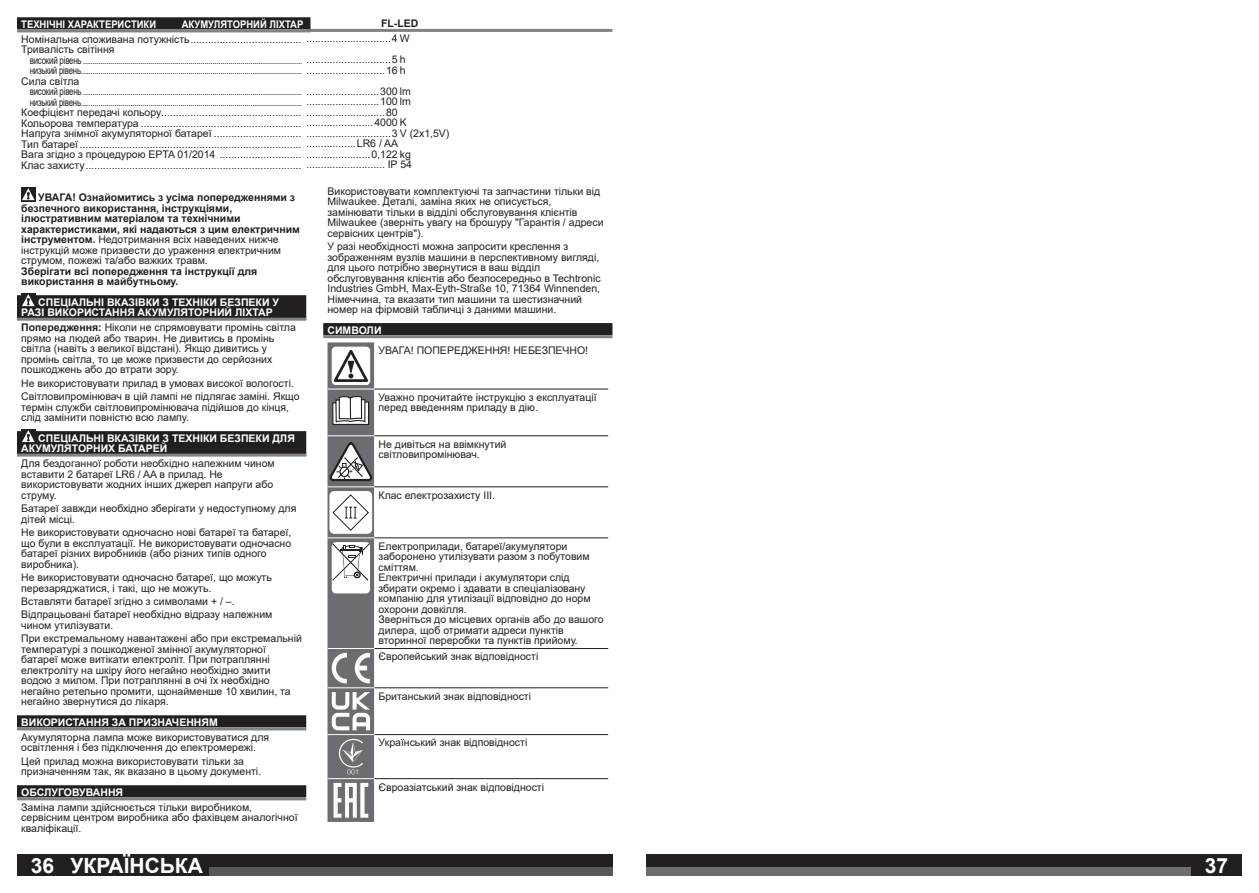
<style>
.page{position:relative;width:1259px;height:893px;background:#fff}
.page>*{position:absolute;margin:0;border:0;box-sizing:border-box;transform-origin:0 0}
.t1{font:700 21px "Arial";color:#fff}
.t2{font:10.5px/10.5px "Arial";color:#231f20}
.t3{font:700 10.5px/10.5px "Arial";color:#231f20}
.t4{font:10.5px/10.4px "Arial";color:#231f20;scale:.75 1}
.t5{font:10.5px/21px "Arial";letter-spacing:-.025em;color:#231f20;scale:.75 1}
.t6{font:10.5px/21.6px "Arial";letter-spacing:-.025em;color:#231f20}
.t7{font:700 10.5px/10.5px "Arial";color:#fff}
.t8{font:700 10.5px "Arial";color:#fff;scale:.9 1}
.s1{font-weight:400}
.s2{font-weight:700}
</style>
<div class="page">
<div style="left:646px;top:855px;width:596px;height:21px;background:#231f20"></div>
<div style="left:646px;top:867px;width:545px;height:9px;background:#6c6d70"></div>
<div style="left:17px;top:855px;width:595px;height:21px;background:#231f20"></div>
<div style="left:68px;top:867px;width:544px;height:9px;background:#57585a"></div>
<hr style="left:302px;top:29px;width:310px;height:3px;background:#808285">
<div style="left:17px;top:17px;width:293px;height:12px;background:#231f20"></div>
<hr style="left:17px;top:29px;width:293px;height:3px;background:#808285">
<div style="left:323px;top:323px;width:289px;height:12px;background:#231f20"></div>
<hr style="left:323px;top:335px;width:289px;height:3px;background:#808285">
<svg style="left:374px;top:342px;width:234px;height:480px"></svg>
<hr style="left:374px;top:389px;width:234px;height:1px;background:#231f20">
<hr style="left:374px;top:435px;width:234px;height:1px;background:#231f20">
<hr style="left:374px;top:486px;width:234px;height:1px;background:#231f20">
<hr style="left:374px;top:537px;width:234px;height:1px;background:#231f20">
<hr style="left:374px;top:648px;width:234px;height:1px;background:#231f20">
<hr style="left:374px;top:687px;width:234px;height:1px;background:#231f20">
<hr style="left:374px;top:734px;width:234px;height:1px;background:#231f20">
<hr style="left:374px;top:778px;width:234px;height:1px;background:#231f20">
<svg style="left:327px;top:342px;width:47px;height:480px"></svg>
<div style="left:17px;top:295px;width:289px;height:25px;background:#231f20"></div>
<hr style="left:17px;top:318px;width:289px;height:3px;background:#808285">
<div style="left:17px;top:431px;width:289px;height:25px;background:#231f20"></div>
<hr style="left:17px;top:454px;width:289px;height:3px;background:#808285">
<div style="left:17px;top:715px;width:289px;height:12px;background:#231f20"></div>
<hr style="left:17px;top:727px;width:289px;height:3px;background:#808285">
<div style="left:17px;top:785px;width:289px;height:12px;background:#231f20"></div>
<hr style="left:17px;top:797px;width:289px;height:3px;background:#808285">
<svg style="left:21px;top:187px;width:14px;height:14px"></svg>
<svg style="left:22px;top:188px;width:13px;height:12px"></svg>
<svg style="left:21px;top:293px;width:14px;height:14px"></svg>
<svg style="left:22px;top:294px;width:13px;height:12px"></svg>
<div style="left:21px;top:429px;width:14px;height:14px;background:#231f20"></div>
<svg style="left:22px;top:430px;width:13px;height:12px"></svg>
<div style="left:65px;top:855px;width:143px;height:21px;background:#231f20"></div>
<p class="t8" style="left:21px;top:18px;width:151px">ТЕХНІЧНІ ХАРАКТЕРИСТИКИ</p>
<p class="t8" style="left:182px;top:18px;width:137px">АКУМУЛЯТОРНИЙ ЛІХТАР</p>
<p class="t2" style="left:21px;top:34px;width:282px">Номінальна споживана потужність ......................................<br>Тривалість світіння</p>
<p class="t2" style="left:21px;top:76px;width:60px">Сила світла</p>
<p class="t2" style="left:21px;top:108px;width:282px;text-align:justify">Коефіцієнт передачі кольору................................................<br>Кольорова температура .......................................................<br>Напруга знімної акумуляторної батареї ..............................<br>Тип батареї ............................................................................<br>Вага згідно з процедурою EPTA 01/2014 ............................<br>Клас захисту ..........................................................................</p>
<p class="t3" style="left:381px;top:19px;width:39px">FL-LED</p>
<p class="t6" style="left:30px;top:28px;width:381px;text-indent:276px">.............................4 W високий рівень .............................................................................................................. .............................5 h</p>
<p class="t5" style="left:30px;top:60px;width:510px">низький рівень ............................................................................................................... ...........................16 h високий рівень .............................................................................................................. .........................300 lm</p>
<p class="t4" style="left:306px;top:97px;width:192px;text-indent:-276px">низький рівень ............................................................................................................... .........................100 lm ...........................80 .......................4000 K .............................3 V (2x1,5V) .................LR6 / AA ......................0,122 kg ........................... IP 54</p>
<p class="t2" style="left:327px;top:186px;width:277px">Використовувати комплектуючі та запчастини тільки від Milwaukee. Деталі, заміна яких не описується, замінювати тільки в відділі обслуговування клієнтів Milwaukee (зверніть увагу на брошуру "Гарантія / адреси сервісних центрів").</p>
<p class="t2" style="left:327px;top:241px;width:275px">У разі необхідності можна запросити креслення з зображенням вузлів машини в перспективному вигляді, для цього потрібно звернутися в ваш відділ обслуговування клієнтів або безпосередньо в Techtronic Industries GmbH, Max-Eyth-Straße 10, 71364 Winnenden, Німеччина, та вказати тип машини та шестизначний номер на фірмовій табличці з даними машини.</p>
<p class="t7" style="left:327px;top:325px;width:56px">СИМВОЛИ</p>
<p class="t2" style="left:378px;top:345px;width:211px">УВАГА! ПОПЕРЕДЖЕННЯ! НЕБЕЗПЕЧНО!</p>
<p class="t2" style="left:378px;top:392px;width:220px">Уважно прочитайте інструкцію з експлуатації перед введенням приладу в дію.</p>
<p class="t2" style="left:378px;top:439px;width:129px">Не дивіться на ввімкнутий світловипромінювач.</p>
<p class="t2" style="left:378px;top:490px;width:118px">Клас електрозахисту III.</p>
<p class="t3" style="left:21px;top:192px;width:280px;text-indent:17px">УВАГА! Ознайомитись з усіма попередженнями з безпечного використання, інструкціями, ілюстративним матеріалом та технічними характеристиками, які надаються з цим електричним інструментом. <span class="s1">Недотримання всіх наведених нижче інструкцій може призвести до ураження електричним струмом, пожежі та/або важких травм.</span></p>
<p class="t3" style="left:21px;top:266px;width:237px">Зберігати всі попередження та інструкції для використання в майбутньому.</p>
<p class="t7" style="left:21px;top:297px;width:259px;text-indent:17px">СПЕЦІАЛЬНІ ВКАЗІВКИ З ТЕХНІКИ БЕЗПЕКИ У<br>РАЗІ ВИКОРИСТАННЯ AКУМУЛЯТОРНИЙ ЛІХТАР</p>
<p class="t2" style="left:21px;top:322px;width:276px"><span class="s2">Попередження:</span> Ніколи не спрямовувати промінь світла прямо на людей або тварин. Не дивитись в промінь світла (навіть з великої відстані). Якщо дивитись у промінь світла, то це може призвести до серйозних пошкоджень або до втрати зору.</p>
<p class="t2" style="left:21px;top:376px;width:280px;line-height:13.5px">Не використовувати прилад в умовах високої вологості.<br>Світловипромінювач в цій лампі не підлягає заміні. Якщо</p>
<p class="t2" style="left:21px;top:402px;width:269px">термін служби світловипромінювача підійшов до кінця, слід замінити повністю всю лампу.</p>
<p class="t7" style="left:21px;top:433px;width:275px;text-indent:17px">СПЕЦІАЛЬНІ ВКАЗІВКИ З ТЕХНІКИ БЕЗПЕКИ ДЛЯ<br>АКУМУЛЯТОРНИХ БАТАРЕЙ</p>
<p class="t2" style="left:21px;top:458px;width:255px">Для бездоганної роботи необхідно належним чином вставити 2 батареї LR6 / AA в прилад. Не використовувати жодних інших джерел напруги або струму.</p>
<p class="t2" style="left:21px;top:503px;width:277px">Батареї завжди необхідно зберігати у недоступному для дітей місці.</p>
<p class="t2" style="left:21px;top:527px;width:272px">Не використовувати одночасно нові батареї та батареї, що були в експлуатації. Не використовувати одночасно батареї різних виробників (або різних типів одного виробника).</p>
<p class="t2" style="left:21px;top:572px;width:252px">Не використовувати одночасно батареї, що можуть перезаряджатися, і такі, що не можуть.</p>
<p class="t2" style="left:21px;top:595px;width:253px;line-height:13.5px">Вставляти батареї згідно з символами + / –.<br>Відпрацьовані батареї необхідно відразу належним</p>
<p class="t2" style="left:21px;top:619px;width:282px;line-height:13.5px">чином утилізувати.<br>При екстремальному навантажені або при екстремальній</p>
<p class="t2" style="left:21px;top:644px;width:271px">температурі з пошкодженої змінної акумуляторної батареї може витікати електроліт. При потраплянні електроліту на шкіру його негайно необхідно змити водою з милом. При потраплянні в очі їх необхідно негайно ретельно промити, щонайменше 10 хвилин, та негайно звернутися до лікаря.</p>
<p class="t7" style="left:21px;top:717px;width:198px">ВИКОРИСТАННЯ ЗА ПРИЗНАЧЕННЯМ</p>
<p class="t2" style="left:21px;top:732px;width:249px">Акумуляторна лампа може використовуватися для освітлення і без підключення до електромережі.</p>
<p class="t2" style="left:21px;top:756px;width:241px">Цей прилад можна використовувати тільки за призначенням так, як вказано в цьому документі.</p>
<p class="t7" style="left:21px;top:787px;width:103px">ОБСЛУГОВУВАННЯ</p>
<p class="t2" style="left:21px;top:802px;width:278px">Заміна лампи здійснюється тільки виробником, сервісним центром виробника або фахівцем аналогічної кваліфікації.</p>
<h1 class="t1" style="left:70px;top:854px;width:134px">УКРАЇНСЬКА</h1>
<p class="t2" style="left:378px;top:541px;width:226px">Електроприлади, батареї/акумулятори заборонено утилізувати разом з побутовим сміттям.<br>Електричні прилади і акумулятори слід збирати окремо і здавати в спеціалізовану компанію для утилізації відповідно до норм охорони довкілля.<br>Зверніться до місцевих органів або до вашого дилера, щоб отримати адреси пунктів вторинної переробки та пунктів прийому.</p>
<p class="t2" style="left:378px;top:651px;width:161px">Європейський знак відповідності</p>
<p class="t2" style="left:378px;top:691px;width:154px">Британський знак відповідності</p>
<p class="t2" style="left:378px;top:738px;width:150px">Український знак відповідності</p>
<p class="t2" style="left:378px;top:782px;width:167px">Євроазіатський знак відповідності</p>
<h1 class="t1" style="left:31px;top:854px;width:25px">36</h1>
<h1 class="t1" style="left:1204px;top:854px;width:25px">37</h1>
</div>
